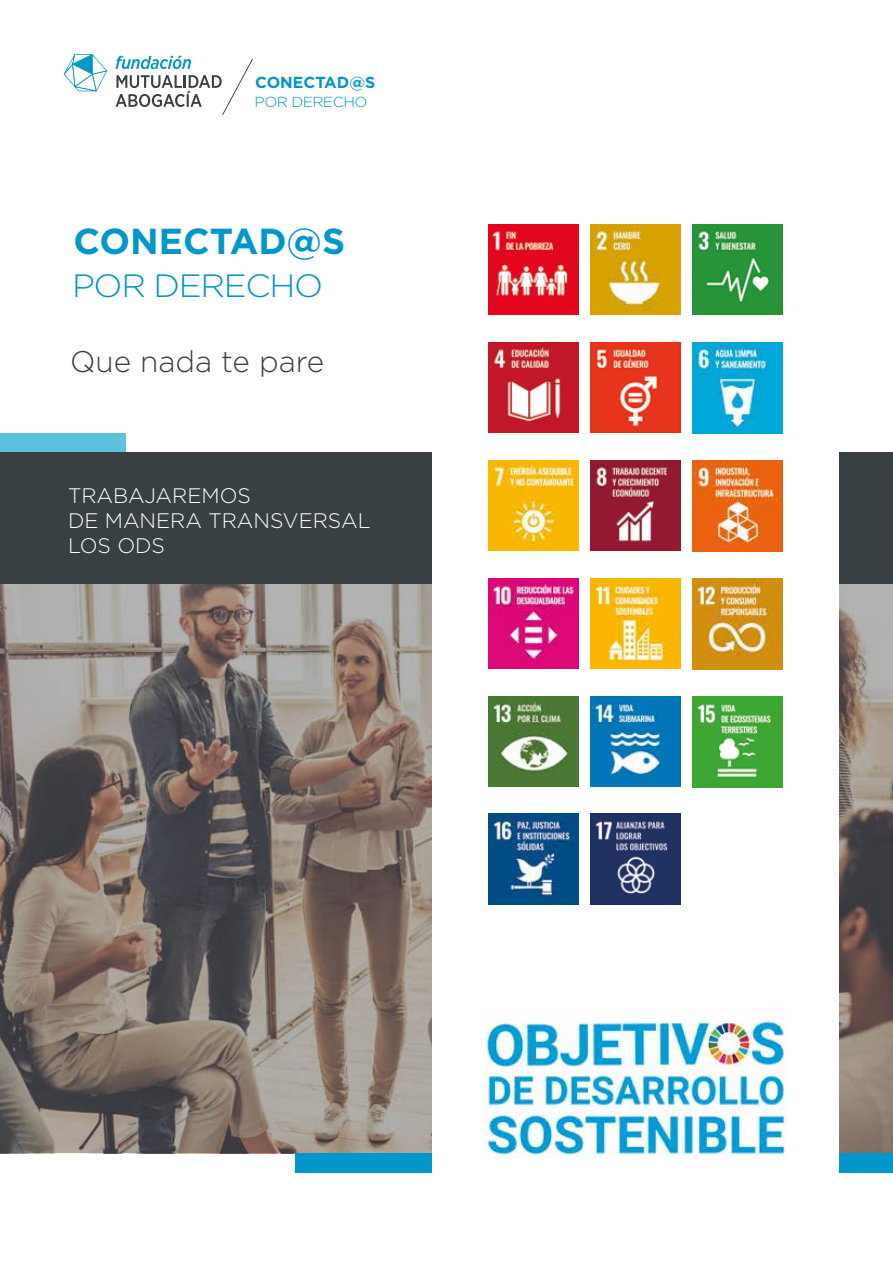
<style>
.page{position:relative;width:893px;height:1263px;background:#fff}
.page>*{position:absolute;margin:0;border:0;box-sizing:border-box;transform-origin:0 0}
.t1{font:700 36.15px "Gotham";color:#0097ca}
.t2{font:300 32.25px "Gotham";letter-spacing:-.04em;color:#0097ca;scale:1.06 1}
.t3{font:300 29.85px "Gotham";color:#384044}
.t4{font:300 21px/25.2px "Gotham";color:#fff}
.t5{font:700 15.9px "Gotham";color:#0097ca}
.t6{font:300 14.55px "Gotham";letter-spacing:-.04em;color:#0097ca;scale:1.06 1}
</style>
<div class="page">
<svg style="left:0;top:585px;width:893px;height:568px"></svg>
<div style="left:0;top:434px;width:125px;height:19px;background:#5ec2de"></div>
<div style="left:0;top:453px;width:893px;height:131px;background:#384044"></div>
<div style="left:296px;top:1153px;width:597px;height:19px;background:#0097ca"></div>
<div style="left:432px;top:0;width:407px;height:1263px;background:#fff"></div>
<img style="left:484px;top:1014px;width:303px;height:144px">
<img style="left:488px;top:814px;width:91px;height:90px">
<img style="left:488px;top:696px;width:91px;height:90px">
<img style="left:488px;top:578px;width:91px;height:90px">
<img style="left:488px;top:460px;width:91px;height:91px">
<img style="left:488px;top:342px;width:91px;height:91px">
<img style="left:692px;top:697px;width:91px;height:90px">
<img style="left:692px;top:579px;width:91px;height:90px">
<img style="left:692px;top:461px;width:91px;height:90px">
<img style="left:692px;top:343px;width:91px;height:90px">
<img style="left:692px;top:225px;width:91px;height:90px">
<img style="left:488px;top:225px;width:91px;height:90px">
<img style="left:590px;top:814px;width:90px;height:90px">
<img style="left:590px;top:696px;width:90px;height:90px">
<img style="left:590px;top:578px;width:90px;height:90px">
<img style="left:590px;top:460px;width:90px;height:91px">
<img style="left:590px;top:342px;width:90px;height:91px">
<img style="left:590px;top:225px;width:90px;height:90px">
<svg style="left:116px;top:55px;width:137px;height:60px"></svg>
<svg style="left:64px;top:54px;width:43px;height:37px"></svg>
<p class="t5" style="left:255px;top:71px;width:121px">CONECTAD@S</p>
<p class="t6" style="left:255px;top:92px;width:108px">POR DERECHO</p>
<h1 class="t1" style="left:74px;top:217px;width:273px">CONECTAD@S</h1>
<h2 class="t2" style="left:72px;top:265px;width:238px">POR DERECHO</h2>
<h3 class="t3" style="left:70px;top:343px;width:256px">Que nada te pare</h3>
<p class="t4" style="left:68px;top:482px;width:304px">TRABAJAREMOS<br>DE MANERA TRANSVERSAL<br>LOS ODS</p>
</div>
